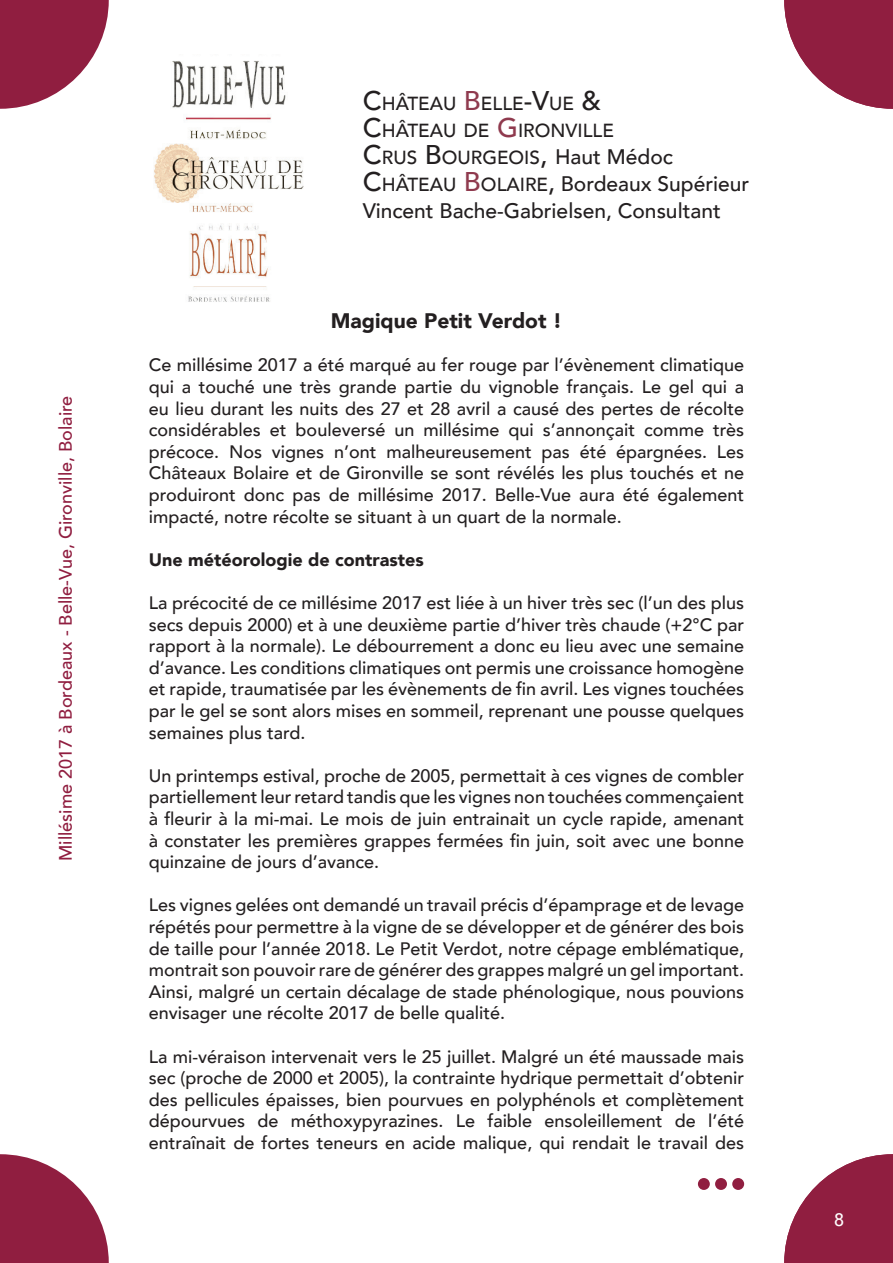
<style>
.page{position:relative;width:893px;height:1263px;background:#fff}
.page>*{position:absolute;margin:0;border:0;box-sizing:border-box;transform-origin:0 0}
.t1{font:500 21px/27px "Avenir";color:#231f20}
.t2{font:900 21px "Avenir";color:#231f20}
.t3{font:500 18.9px/27px "Avenir";color:#231f20}
.t4{font:500 18px/21.6px "Avenir";color:#231f20;text-align:justify}
.t5{font:500 18px "Avenir";color:#901e40}
.t6{font:900 18px "Avenir";color:#231f20}
.t7{font:500 18px "Avenir";color:#fff}
.s1{font-size:27px}
.s2{font-size:27px;color:#8f3a4e}
.s3{font-size:21px}
.s4{font-size:18.9px}
.s5{font-size:25.5px}
</style>
<div class="page">
<img style="left:154px;top:143px;width:150px;height:69px">
<img style="left:172px;top:61px;width:114px;height:78px">
<img style="left:188px;top:225px;width:82px;height:77px">
<div style="left:715px;top:1178px;width:12px;height:12px;background:#901e40;border-radius:50%"></div>
<div style="left:732px;top:1178px;width:12px;height:12px;background:#901e40;border-radius:50%"></div>
<div style="left:698px;top:1178px;width:12px;height:12px;background:#901e40;border-radius:50%"></div>
<svg style="left:784px;top:1154px;width:109px;height:109px"></svg>
<svg style="left:0;top:1154px;width:109px;height:109px"></svg>
<svg style="left:784px;top:0;width:109px;height:109px"></svg>
<svg style="left:0;top:0;width:109px;height:109px"></svg>
<p class="t5" style="left:58px;top:861px;width:467px;rotate:-90deg">Millésime 2017 à Bordeaux - Belle-Vue, Gironville, Bolaire</p>
<p class="t3" style="left:363px;top:91px;width:312px"><span class="s1">C</span>HÂTEAU <span class="s2">B</span>ELLE<span class="s1">-V</span>UE <span class="s1">&amp;<br>C</span>HÂTEAU DE <span class="s2">G</span>IRONVILLE<br><span class="s1">C</span>RUS <span class="s1">B</span>OURGEOIS<span class="s1">,</span> <span class="s3">Haut Médoc</span></p>
<p class="t1" style="left:363px;top:172px;width:388px"><span class="s1">C</span><span class="s4">HÂTEAU</span> <span class="s2">B</span><span class="s4">OLAIRE</span><span class="s5">,</span> Bordeaux Supérieur<br>Vincent Bache-Gabrielsen, Consultant</p>
<p class="t2" style="left:331px;top:312px;width:233px">Magique Petit Verdot !</p>
<p class="t4" style="left:149px;top:356px;width:597px">Ce millésime 2017 a été marqué au fer rouge par l’évènement climatique qui a touché une très grande partie du vignoble français. Le gel qui a eu lieu durant les nuits des 27 et 28 avril a causé des pertes de récolte considérables et bouleversé un millésime qui s’annonçait comme très précoce. Nos vignes n’ont malheureusement pas été épargnées. Les Châteaux Bolaire et de Gironville se sont révélés les plus touchés et ne produiront donc pas de millésime 2017. Belle-Vue aura été également impacté, notre récolte se situant à un quart de la normale.</p>
<p class="t6" style="left:149px;top:552px;width:276px">Une météorologie de contrastes</p>
<p class="t4" style="left:149px;top:594px;width:597px">La précocité de ce millésime 2017 est liée à un hiver très sec (l’un des plus secs depuis 2000) et à une deuxième partie d’hiver très chaude (+2°C par rapport à la normale). Le débourrement a donc eu lieu avec une semaine d’avance. Les conditions climatiques ont permis une croissance homogène et rapide, traumatisée par les évènements de fin avril. Les vignes touchées par le gel se sont alors mises en sommeil, reprenant une pousse quelques semaines plus tard.</p>
<p class="t4" style="left:149px;top:767px;width:597px">Un printemps estival, proche de 2005, permettait à ces vignes de combler partiellement leur retard tandis que les vignes non touchées commençaient à fleurir à la mi-mai. Le mois de juin entrainait un cycle rapide, amenant à constater les premières grappes fermées fin juin, soit avec une bonne quinzaine de jours d’avance.</p>
<p class="t4" style="left:149px;top:896px;width:597px">Les vignes gelées ont demandé un travail précis d’épamprage et de levage répétés pour permettre à la vigne de se développer et de générer des bois de taille pour l’année 2018. Le Petit Verdot, notre cépage emblématique, montrait son pouvoir rare de générer des grappes malgré un gel important.<br>Ainsi, malgré un certain décalage de stade phénologique, nous pouvions envisager une récolte 2017 de belle qualité.</p>
<p class="t4" style="left:149px;top:1047px;width:597px">La mi-véraison intervenait vers le 25 juillet. Malgré un été maussade mais sec (proche de 2000 et 2005), la contrainte hydrique permettait d’obtenir des pellicules épaisses, bien pourvues en polyphénols et complètement dépourvues de méthoxypyrazines. Le faible ensoleillement de l’été entraînait de fortes teneurs en acide malique, qui rendait le travail des</p>
<p class="t7" style="left:829px;top:1214px;width:22px">1 58</p>
</div>
